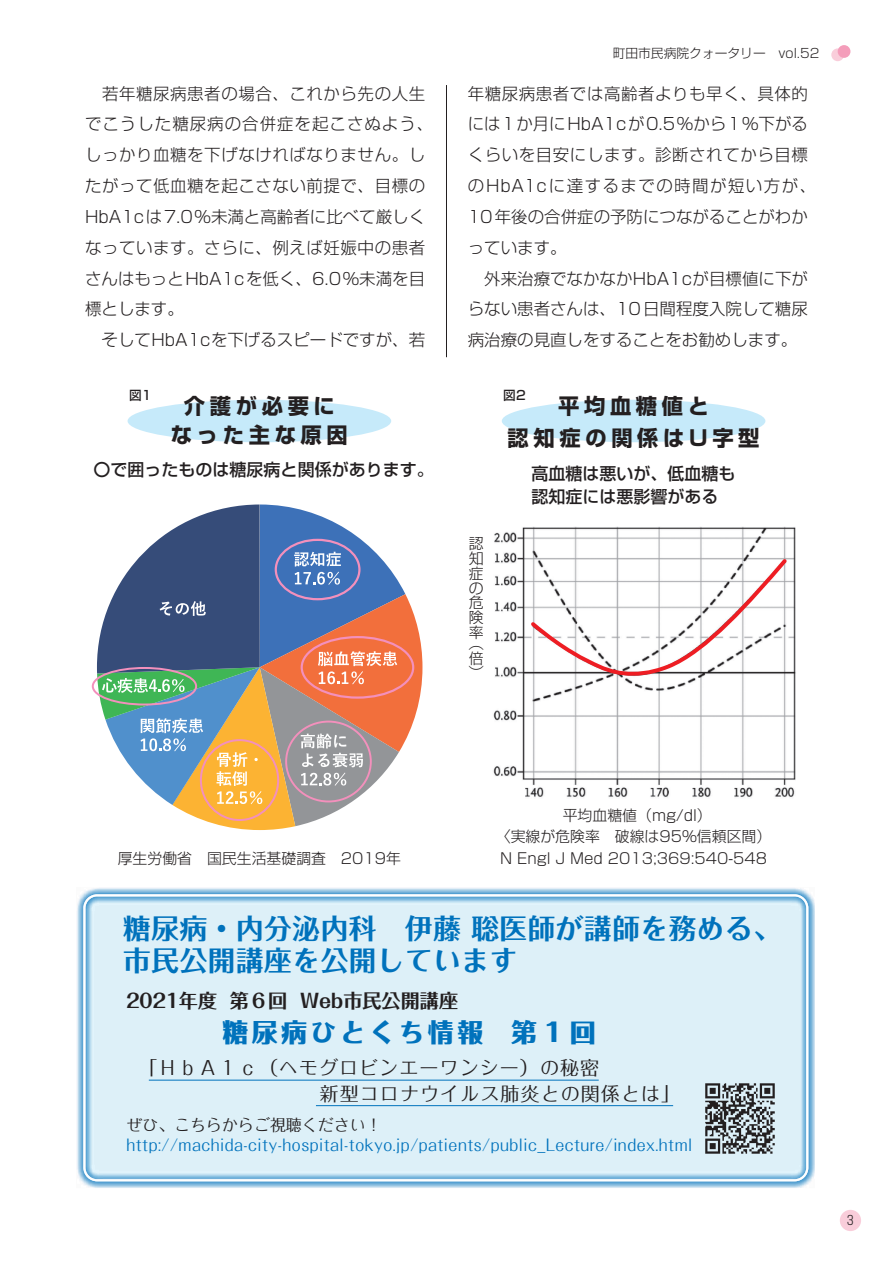
<style>
.page{position:relative;width:893px;height:1263px;background:#fff}
.page>*{position:absolute;margin:0;border:0;box-sizing:border-box;transform-origin:0 0}
.t1{font:700 27.6px/32px "Folk Pro";letter-spacing:.02em;color:#0072bc}
.t2{font:800 25.5px "Folk Pro";letter-spacing:.15em;color:#0072bc}
.t3{font:700 21.3px/28.7px "Shin Go Pro";letter-spacing:.22em;color:#231f20;text-align:center}
.t4{font:19.2px/25.7px "Folk Pro";letter-spacing:.05em;color:#231f20}
.t5{font:700 19.2px "Folk Pro";color:#231f20}
.t6{font:500 16.95px/23.4px "Shin Go Pro";color:#231f20}
.t7{font:300 16.5px/30.9px "Shin Go Pro";letter-spacing:.035em;color:#231f20}
.t8{font:300 16.5px/30.9px "Shin Go Pro";color:#231f20}
.t9{font:15.9px "Folk Pro";letter-spacing:.03em;color:#0072bc}
.t10{font:15.9px "Folk Pro";color:#231f20}
.t11{font:300 14.85px/14.9px "Shin Go Pro";color:#231f20;text-align:justify}
.t12{font:300 12.75px "Shin Go Pro";color:#231f20}
.t13{font:500 12.75px "Shin Go Pro";color:#231f20}
</style>
<div class="page">
<div style="left:840px;top:1210px;width:21px;height:21px;background:#f9cdda;border-radius:50%"></div>
<div style="left:831px;top:48px;width:13px;height:13px;background:#f9cdda;border-radius:50%"></div>
<div style="left:838px;top:45px;width:12px;height:13px;background:#f49dba;border-radius:50%"></div>
<svg style="left:77px;top:888px;width:738px;height:300px;background:#d4ebf5"></svg>
<div style="left:83px;top:894px;width:725px;height:287px;border:2px solid #fff;border-radius:13px"></div>
<div style="left:502px;top:400px;width:263px;height:42px;background:#c6eafa;border-radius:50%"></div>
<div style="left:128px;top:400px;width:263px;height:42px;background:#c6eafa;border-radius:50%"></div>
<hr style="left:446px;top:85px;width:1px;height:272px;background:#231f20">
<svg style="left:97px;top:504px;width:325px;height:326px"></svg>
<div style="left:275px;top:539px;width:86px;height:61px;border:2px solid #f390bc;border-radius:50%"></div>
<div style="left:301px;top:636px;width:113px;height:63px;border:2px solid #f390bc;border-radius:50%"></div>
<div style="left:285px;top:720px;width:87px;height:83px;border:2px solid #f390bc;border-radius:50%"></div>
<div style="left:200px;top:739px;width:79px;height:82px;border:2px solid #f390bc;border-radius:50%"></div>
<div style="left:92px;top:667px;width:105px;height:38px;border:2px solid #f390bc;border-radius:50%"></div>
<img style="left:493px;top:526px;width:303px;height:272px">
<svg style="left:527px;top:555px;width:263px;height:125px"></svg>
<img style="left:702px;top:1080px;width:76px;height:77px">
<hr style="left:149px;top:1080px;width:450px;height:1px;background:#0072bc">
<hr style="left:316px;top:1105px;width:357px;height:1px;background:#0072bc">
<p class="t12" style="left:613px;top:43px;width:208px">町田市民病院クォータリー　vol.52</p>
<p class="t7" style="left:85px;top:76px;width:350px">　若年糖尿病患者の場合、これから先の人生でこうした糖尿病の合併症を起こさぬよう、しっかり血糖を下げなければなりません。したがって低血糖を起こさない前提で、目標の<br>HbA1cは7.0％未満と高齢者に比べて厳しくなっています。さらに、例えば妊娠中の患者さんはもっとHbA1cを低く、6.0％未満を目標とします。<br>　そしてHbA1cを下げるスピードですが、若</p>
<p class="t8" style="left:468px;top:76px;width:350px">年糖尿病患者では高齢者よりも早く、具体的には1か月にHbA1cが0.5％から1％下がるくらいを目安にします。診断されてから目標のHbA1cに達するまでの時間が短い方が、<br>10年後の合併症の予防につながることがわかっています。<br>　外来治療でなかなかHbA1cが目標値に下がらない患者さんは、10日間程度入院して糖尿病治療の見直しをすることをお勧めします。</p>
<p class="t13" style="left:129px;top:385px;width:24px">図1</p>
<p class="t13" style="left:503px;top:385px;width:24px">図2</p>
<p class="t3" style="left:508px;top:388px;width:253px;line-height:32px">平均血糖値と<br>認知症の関係はU字型</p>
<p class="t6" style="left:531px;top:459px;width:206px">高血糖は悪いが、低血糖も認知症には悪影響がある</p>
<p class="t3" style="left:171px;top:389px;width:178px">介護が必要になった主な原因</p>
<p class="t6" style="left:94px;top:456px;width:342px">〇で囲ったものは糖尿病と関係があります。</p>
<p class="t11" style="left:469px;top:534px;width:16px">認知症の危険率</p>
<p class="t11" style="left:469px;top:634px;width:16px">（倍）</p>
<p class="t11" style="left:118px;top:849px;width:285px">厚生労働省　国民生活基礎調査　2019年</p>
<p class="t11" style="left:496px;top:803px;width:277px;line-height:21.3px;text-align:center">平均血糖値（mg/dl）<br>〈実線が危険率　破線は95％信頼区間）<br>N Engl J Med 2013;369:540-548</p>
<h1 class="t1" style="left:123px;top:908px;width:659px">糖尿病・内分泌内科　伊藤 聡医師が講師を務める、市民公開講座を公開しています</h1>
<p class="t5" style="left:126px;top:984px;width:333px">2021年度 第６回 Web市民公開講座</p>
<h2 class="t2" style="left:223px;top:1011px;width:374px">糖尿病ひとくち情報 第１回</h2>
<p class="t4" style="left:320px;top:1052px;width:362px;text-indent:-181px">「ＨｂＡ１ｃ（ヘモグロビンエーワンシー）の秘密<br>新型コロナウイルス肺炎との関係とは」</p>
<p class="t10" style="left:126px;top:1112px;width:257px">ぜひ、こちらからご視聴ください！</p>
<p class="t9" style="left:126px;top:1131px;width:567px">http://machida-city-hospital-tokyo.jp/patients/public_Lecture/index.html</p>
<p class="t12" style="left:847px;top:1210px;width:8px">3</p>
</div>
